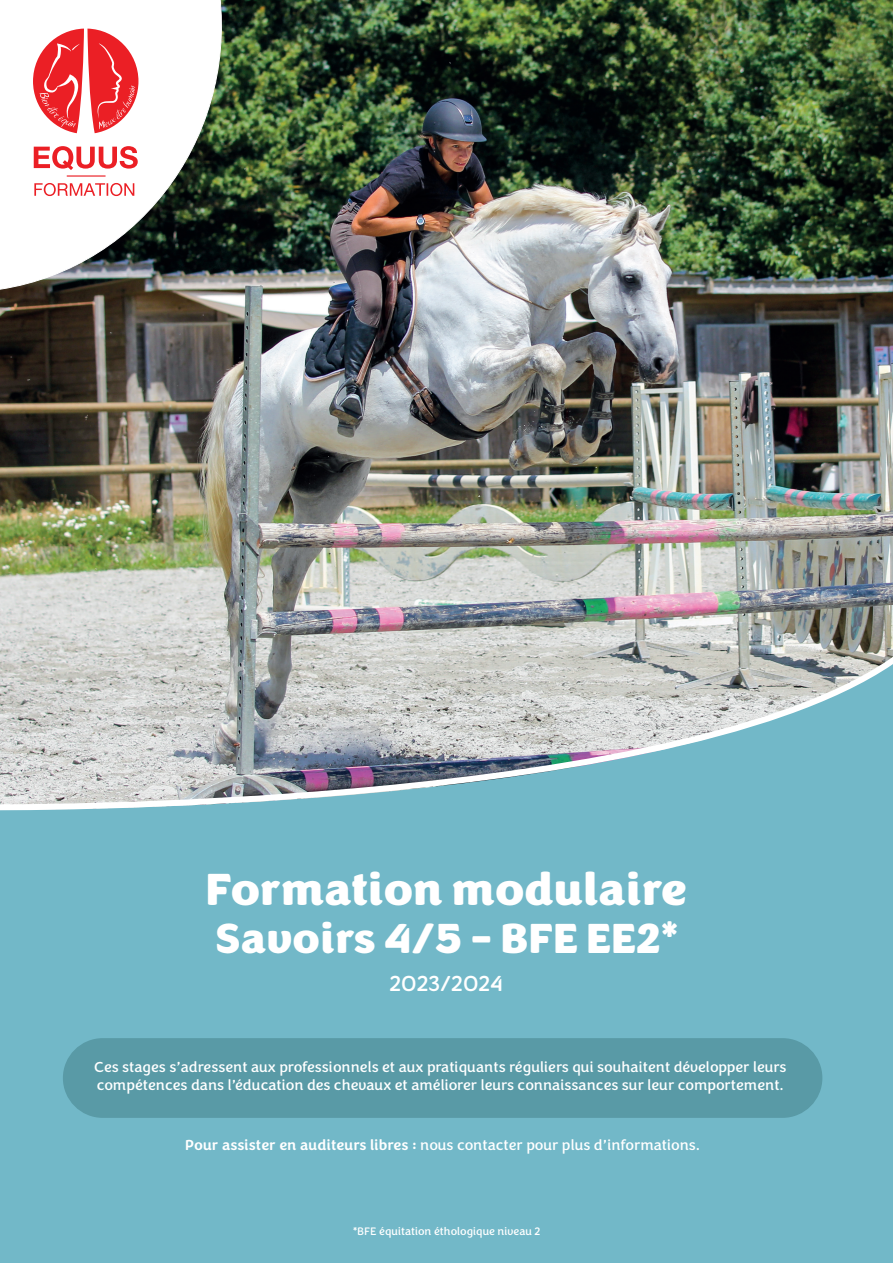
<style>
.page{position:relative;width:893px;height:1263px;background:#fff}
.page>*{position:absolute;margin:0;border:0;box-sizing:border-box;transform-origin:0 0}
.t1{font:900 46.5px "Congenial";letter-spacing:.01em;color:#fff}
.t2{font:900 43.5px "Congenial";letter-spacing:.01em;color:#fff}
.t3{font:22.5px "Congenial";color:#fff}
.t4{font:15px/18px "Congenial";color:#fff}
.t5{font:11.25px "Congenial";color:#fff}
.s1{font-weight:500}
</style>
<div class="page">
<img style="left:0;top:0;width:893px;height:638px">
<div style="left:0;top:814px;width:893px;height:449px;background:#72b8c8"></div>
<svg style="left:0;top:638px;width:893px;height:176px;background:#adbfc3"></svg>
<svg style="left:0;top:0;width:228px;height:293px"></svg>
<div style="left:63px;top:1038px;width:759px;height:80px;background:#599aa6;border-radius:40px"></div>
<svg style="left:34px;top:146px;width:104px;height:24px"></svg>
<svg style="left:34px;top:183px;width:100px;height:13px"></svg>
<svg style="left:33px;top:29px;width:105px;height:104px"></svg>
<hr style="left:67px;top:175px;width:39px;height:2px;background:#eb1f25">
<h1 class="t1" style="left:206px;top:859px;width:482px">Formation modulaire</h1>
<h2 class="t2" style="left:215px;top:910px;width:465px">Savoirs 4/5 – BFE EE2*</h2>
<h3 class="t3" style="left:389px;top:970px;width:116px">2023/2024</h3>
<p class="t4" style="left:94px;top:1059px;width:694px">Ces stages s’adressent aux professionnels et aux pratiquants réguliers qui souhaitent développer leurs compétences dans l’éducation des chevaux et améliorer leurs connaissances sur leur comportement.</p>
<p class="t4" style="left:185px;top:1136px;width:517px"><span class="s1">Pour assister en auditeurs libres :</span> nous contacter pour plus d’informations.</p>
<p class="t5" style="left:353px;top:1225px;width:189px">*BFE équitation éthologique niveau 2</p>
</div>
